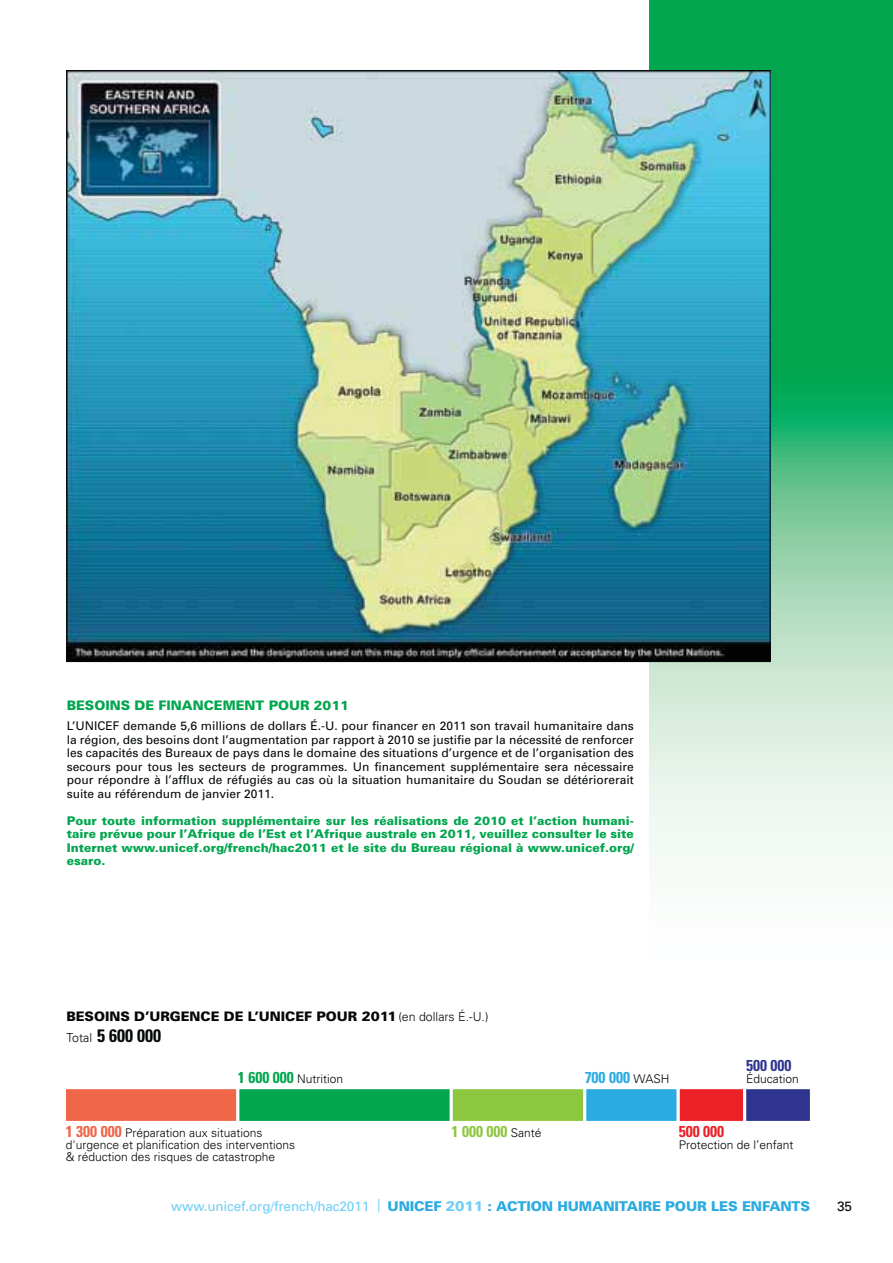
<style>
.page{position:relative;width:893px;height:1263px;background:#fff}
.page>*{position:absolute;margin:0;border:0;box-sizing:border-box;transform-origin:0 0}
.t1{font:700 condensed 18px "Univers";color:#040809}
.t2{font:700 condensed 15.75px "Univers";color:#8dc740}
.t3{font:700 condensed 15.75px "Univers";color:#2aabe2}
.t4{font:700 condensed 15.75px "Univers";letter-spacing:-.005em;color:#ec2027}
.t5{font:700 condensed 15.75px "Univers";color:#2f358f}
.t6{font:900 13.5px "Univers";letter-spacing:-.01em;color:#2aabe2}
.t7{font:13.5px "Univers";color:#040809}
.t8{font:900 13.2px "Univers";color:#040809}
.t9{font:900 13.2px "Univers";color:#02a64f}
.t10{font:12px/13.5px "Univers";color:#040809;text-align:justify}
.t11{font:900 12px/13.5px "Univers";color:#02a64f;text-align:justify}
.t12{font:300 12px/12px "Univers";color:#010202}
.s1{font-size:13.5px}
.s2{font-weight:300;font-size:12.3px}
.s3{font-weight:300;font-stretch:normal;font-size:12.3px}
.s4{font-weight:700;font-stretch:condensed;font-size:15.75px;color:#02a64f}
.s5{font-weight:300;font-stretch:normal;font-size:12px;color:#010202}
.s6{font-weight:700;font-stretch:condensed;font-size:15.75px;color:#f06649}
.s7{font-weight:400;color:#6ecff6}
.s8{font-size:14.1px;color:#6ecff6}
</style>
<div class="page">
<svg style="left:650px;top:0;width:243px;height:857px"></svg>
<div style="left:64px;top:1088px;width:174px;height:34px;background:#f06649"></div>
<div style="left:63px;top:1086px;width:176px;height:38px;border:3px solid #fff"></div>
<div style="left:678px;top:1088px;width:67px;height:34px;background:#ec2027"></div>
<div style="left:676px;top:1086px;width:70px;height:38px;border:3px solid #fff"></div>
<div style="left:585px;top:1088px;width:93px;height:34px;background:#2aabe2"></div>
<div style="left:583px;top:1086px;width:96px;height:38px;border:3px solid #fff"></div>
<div style="left:745px;top:1088px;width:66px;height:34px;background:#2f358f"></div>
<div style="left:743px;top:1086px;width:70px;height:38px;border:3px solid #fff"></div>
<div style="left:238px;top:1088px;width:213px;height:34px;background:#02a64f"></div>
<div style="left:236px;top:1086px;width:217px;height:38px;border:3px solid #fff"></div>
<div style="left:451px;top:1088px;width:134px;height:34px;background:#8dc740"></div>
<div style="left:450px;top:1086px;width:136px;height:38px;border:3px solid #fff"></div>
<img style="left:68px;top:72px;width:700px;height:588px">
<p class="t9" style="left:67px;top:700px;width:284px">BESOINS DE FINANCEMENT POUR 2011</p>
<p class="t10" style="left:67px;top:720px;width:569px">L’UNICEF demande 5,6 millions de dollars É.-U. pour financer en 2011 son travail humanitaire dans la région, des besoins dont l’augmentation par rapport à 2010 se justifie par la nécessité de renforcer les capacités des Bureaux de pays dans le domaine des situations d’urgence et de l’organisation des secours pour tous les secteurs de programmes. Un financement supplémentaire sera nécessaire pour répondre à l’afflux de réfugiés au cas où la situation humanitaire du Soudan se détériorerait suite au référendum de janvier 2011.</p>
<p class="t11" style="left:67px;top:815px;width:569px">Pour toute information supplémentaire sur les réalisations de 2010 et l’action humani&shy;taire prévue pour l’Afrique de l’Est et l’Afrique australe en 2011, veuillez consulter le site Internet www.unicef.org/french/hac2011 et le site du Bureau régional à www.unicef.org/ esaro.</p>
<p class="t8" style="left:66px;top:1011px;width:424px">BESOINS D’URGENCE DE L’UNICEF POUR <span class="s1">2011</span> <span class="s2">(en dollars É.-U.)</span></p>
<h1 class="t1" style="left:66px;top:1029px;width:96px"><span class="s3">Total</span> 5 600 000</h1>
<p class="t12" style="left:238px;top:1074px;width:107px"><span class="s4">1 600 000</span> Nutrition</p>
<h2 class="t3" style="left:585px;top:1072px;width:86px">700 000 <span class="s5">WASH</span></h2>
<h2 class="t5" style="left:746px;top:1059px;width:47px">500 000</h2>
<p class="t12" style="left:746px;top:1074px;width:54px">Éducation</p>
<h2 class="t2" style="left:452px;top:1125px;width:91px">1 000 000 <span class="s5">Santé</span></h2>
<p class="t12" style="left:66px;top:1128px;width:231px"><span class="s6">1 300 000</span> Préparation aux situations d'urgence et planification des interventions &amp; réduction des risques de catastrophe</p>
<p class="t6" style="left:171px;top:1201px;width:641px"><span class="s7">www.unicef.org/french/hac2011 |</span> UNICEF <span class="s8">2011</span> : ACTION HUMANITAIRE POUR LES ENFANTS</p>
<p class="t7" style="left:837px;top:1201px;width:16px">35</p>
<h2 class="t4" style="left:679px;top:1126px;width:47px">500 000</h2>
<p class="t12" style="left:679px;top:1140px;width:116px">Protection de l’enfant</p>
</div>
